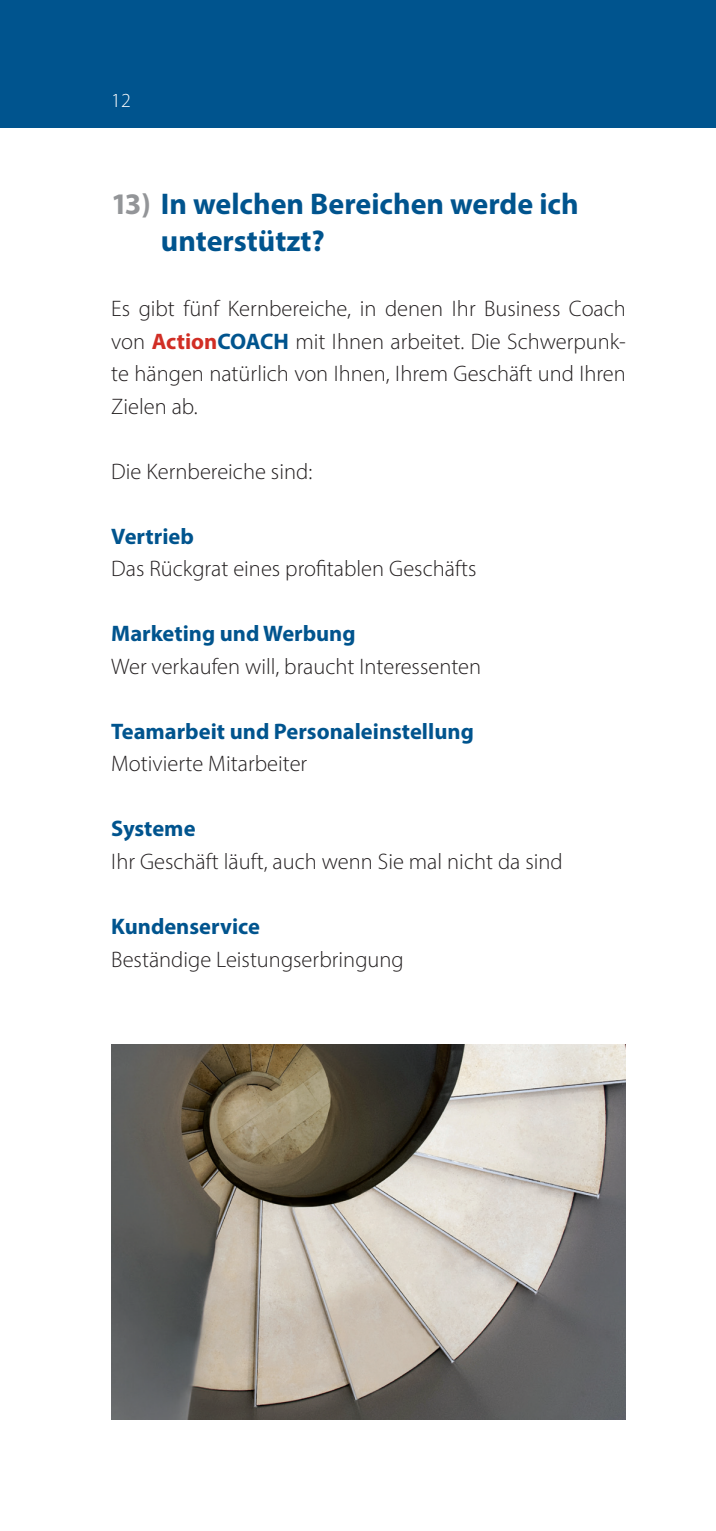
<style>
.page{position:relative;width:716px;height:1531px;background:#fff}
.page>*{position:absolute;margin:0;border:0;box-sizing:border-box;transform-origin:0 0}
.ac_head_13{font:700 30px "Myriad Pro";color:#00548e}
.Absatzformat_1{font:300 22.5px/32.5px "Myriad Pro";color:#231f20;text-align:justify}
.Absatzformat_1-2{font:700 22.5px "Myriad Pro";color:#00548e}
.t1{font:300 20px "Myriad Pro";color:#fff}
.s1{color:#939598}
.s2{font-weight:700;color:#d12e25}
.s3{font-weight:700;color:#00548e}
</style>
<div class="page">
<div style="left:0;top:0;width:716px;height:128px;background:#00548e"></div>
<img style="left:111px;top:1044px;width:515px;height:375px">
<p class="t1" style="left:111px;top:88px;width:21px">12</p>
<p class="ac_head_13" style="left:111px;top:184px;width:469px"><span class="s1">13)</span> In welchen Bereichen werde ich</p>
<p class="ac_head_13" style="left:161px;top:222px;width:165px">unterstützt?</p>
<p class="Absatzformat_1" style="left:111px;top:292px;width:516px">Es gibt fünf Kernbereiche, in denen Ihr Business Coach von <span class="s2">Action</span><span class="s3">COACH</span> mit Ihnen arbeitet. Die Schwerpunk&shy;te hängen natürlich von Ihnen, Ihrem Geschäft und Ihren Zielen ab.</p>
<p class="Absatzformat_1" style="left:111px;top:455px;width:202px">Die Kernbereiche sind:</p>
<p class="Absatzformat_1-2" style="left:111px;top:522px;width:84px">Vertrieb</p>
<p class="Absatzformat_1" style="left:111px;top:552px;width:367px">Das Rückgrat eines profitablen Geschäfts</p>
<p class="Absatzformat_1-2" style="left:111px;top:619px;width:246px">Marketing und Werbung</p>
<p class="Absatzformat_1" style="left:111px;top:650px;width:371px">Wer verkaufen will, braucht Interessenten</p>
<p class="Absatzformat_1-2" style="left:111px;top:717px;width:364px">Teamarbeit und Personaleinstellung</p>
<p class="Absatzformat_1" style="left:111px;top:747px;width:197px">Motivierte Mitarbeiter</p>
<p class="Absatzformat_1-2" style="left:111px;top:814px;width:86px">Systeme</p>
<p class="Absatzformat_1" style="left:111px;top:845px;width:453px">Ihr Geschäft läuft, auch wenn Sie mal nicht da sind</p>
<p class="Absatzformat_1-2" style="left:111px;top:912px;width:150px">Kundenservice</p>
<p class="Absatzformat_1" style="left:111px;top:942px;width:294px">Beständige Leistungserbringung</p>
</div>
